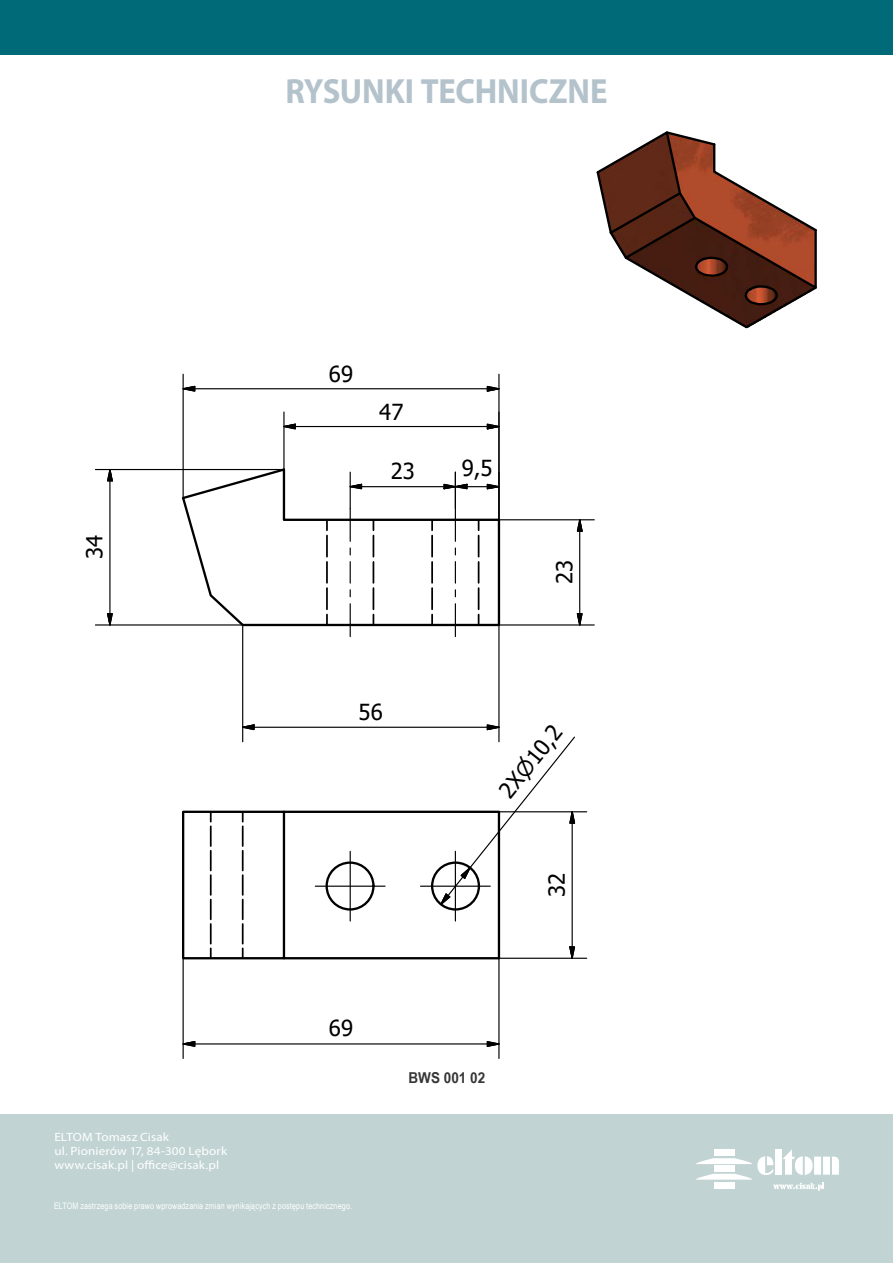
<style>
.page{position:relative;width:893px;height:1263px;background:#fff}
.page>*{position:absolute;margin:0;border:0;box-sizing:border-box;transform-origin:0 0}
.t1{font:700 35.1px "Myriad Pro";letter-spacing:-.005em;color:#b3c2cb;scale:.93 1}
.t2{font:22.05px "Tahoma";color:#000}
.t3{font:700 15px "Arial Narrow";letter-spacing:.005em;color:#373636;scale:1.1 1}
.t4{font:12px/14.4px "Myriad Pro";letter-spacing:.005em;color:#fff;scale:1.1 1}
.t5{font:9px "Arial Narrow";letter-spacing:.02em;color:#fff;scale:.96 1}
</style>
<div class="page">
<div style="left:0;top:1114px;width:893px;height:149px;background:#c1d3d3"></div>
<div style="left:0;top:0;width:893px;height:54px;background:#006a79"></div>
<svg style="left:696px;top:1149px;width:143px;height:42px"></svg>
<svg style="left:180px;top:467px;width:321px;height:160px"></svg>
<svg style="left:326px;top:614px;width:2px;height:11px"></svg>
<hr style="left:326px;top:588px;width:2px;height:21px;background:#000">
<hr style="left:326px;top:562px;width:2px;height:21px;background:#000">
<hr style="left:326px;top:535px;width:2px;height:22px;background:#000">
<svg style="left:326px;top:520px;width:2px;height:10px"></svg>
<svg style="left:373px;top:520px;width:1px;height:105px"></svg>
<svg style="left:431px;top:614px;width:2px;height:11px"></svg>
<hr style="left:431px;top:588px;width:2px;height:21px;background:#000">
<hr style="left:431px;top:562px;width:2px;height:21px;background:#000">
<hr style="left:431px;top:535px;width:2px;height:22px;background:#000">
<svg style="left:431px;top:520px;width:2px;height:10px"></svg>
<svg style="left:478px;top:520px;width:1px;height:105px"></svg>
<div style="left:182px;top:811px;width:103px;height:148px;border:2px solid #000"></div>
<svg style="left:242px;top:948px;width:2px;height:10px"></svg>
<hr style="left:242px;top:924px;width:2px;height:20px;background:#000">
<hr style="left:242px;top:899px;width:2px;height:20px;background:#000">
<hr style="left:242px;top:875px;width:2px;height:20px;background:#000">
<svg style="left:242px;top:851px;width:2px;height:19px"></svg>
<hr style="left:242px;top:826px;width:2px;height:20px;background:#000">
<svg style="left:242px;top:812px;width:2px;height:10px"></svg>
<svg style="left:210px;top:948px;width:2px;height:10px"></svg>
<hr style="left:210px;top:924px;width:2px;height:20px;background:#000">
<hr style="left:210px;top:899px;width:2px;height:20px;background:#000">
<hr style="left:210px;top:875px;width:2px;height:20px;background:#000">
<svg style="left:210px;top:851px;width:2px;height:19px"></svg>
<hr style="left:210px;top:826px;width:2px;height:20px;background:#000">
<svg style="left:210px;top:812px;width:2px;height:10px"></svg>
<svg style="left:596px;top:131px;width:221px;height:198px"></svg>
<svg style="left:350px;top:562px;width:1px;height:21px"></svg>
<svg style="left:350px;top:604px;width:1px;height:33px"></svg>
<svg style="left:350px;top:508px;width:1px;height:33px"></svg>
<svg style="left:455px;top:562px;width:1px;height:21px"></svg>
<svg style="left:455px;top:604px;width:1px;height:33px"></svg>
<svg style="left:455px;top:508px;width:1px;height:33px"></svg>
<svg style="left:486px;top:423px;width:12px;height:7px"></svg>
<svg style="left:285px;top:423px;width:12px;height:7px"></svg>
<hr style="left:295px;top:426px;width:192px;height:1px;background:#000">
<hr style="left:283px;top:412px;width:2px;height:108px;background:#000">
<svg style="left:182px;top:1040px;width:14px;height:8px"></svg>
<svg style="left:486px;top:1041px;width:12px;height:6px"></svg>
<hr style="left:195px;top:1043px;width:292px;height:1px;background:#000">
<hr style="left:498px;top:958px;width:2px;height:100px;background:#000">
<hr style="left:183px;top:958px;width:1px;height:100px;background:#000">
<svg style="left:106px;top:468px;width:8px;height:14px"></svg>
<svg style="left:106px;top:613px;width:8px;height:13px"></svg>
<hr style="left:109px;top:481px;width:2px;height:133px;background:#000">
<hr style="left:95px;top:624px;width:148px;height:1px;background:#000">
<hr style="left:95px;top:469px;width:189px;height:1px;background:#000">
<svg style="left:576px;top:520px;width:7px;height:23px"></svg>
<svg style="left:576px;top:612px;width:7px;height:14px"></svg>
<hr style="left:579px;top:531px;width:1px;height:83px;background:#000">
<hr style="left:499px;top:624px;width:95px;height:1px;background:#000">
<hr style="left:499px;top:519px;width:95px;height:1px;background:#000">
<svg style="left:443px;top:483px;width:58px;height:7px"></svg>
<svg style="left:344px;top:483px;width:19px;height:7px"></svg>
<hr style="left:362px;top:486px;width:82px;height:1px;background:#000">
<hr style="left:455px;top:472px;width:1px;height:36px;background:#000">
<hr style="left:350px;top:472px;width:1px;height:36px;background:#000">
<hr style="left:499px;top:958px;width:88px;height:1px;background:#000">
<hr style="left:499px;top:811px;width:88px;height:1px;background:#000">
<svg style="left:243px;top:723px;width:12px;height:8px"></svg>
<hr style="left:254px;top:727px;width:233px;height:1px;background:#000">
<hr style="left:242px;top:625px;width:1px;height:117px;background:#000">
<hr style="left:498px;top:625px;width:2px;height:117px;background:#000">
<svg style="left:486px;top:385px;width:12px;height:7px"></svg>
<svg style="left:182px;top:385px;width:14px;height:7px"></svg>
<hr style="left:195px;top:388px;width:292px;height:1px;background:#000">
<hr style="left:183px;top:374px;width:1px;height:124px;background:#000">
<hr style="left:498px;top:374px;width:2px;height:146px;background:#000">
<svg style="left:282px;top:723px;width:294px;height:241px"></svg>
<h1 class="t1" style="left:285px;top:68px;width:348px">RYSUNKI TECHNICZNE</h1>
<h2 class="t2" style="left:80px;top:559px;width:25px;rotate:-90deg">34</h2>
<h2 class="t2" style="left:329px;top:359px;width:26px">69</h2>
<h2 class="t2" style="left:379px;top:397px;width:26px">47</h2>
<h2 class="t2" style="left:391px;top:456px;width:25px">23</h2>
<h2 class="t2" style="left:462px;top:453px;width:32px">9,5</h2>
<h2 class="t2" style="left:550px;top:584px;width:25px;rotate:-90deg">23</h2>
<h2 class="t2" style="left:359px;top:697px;width:26px">56</h2>
<h2 class="t2" style="left:519px;top:752px;width:44px;rotate:-51deg">10,2</h2>
<h2 class="t2" style="left:542px;top:897px;width:25px;rotate:-90deg">32</h2>
<h3 class="t4" style="left:54px;top:1129px;width:159px">ELTOM Tomasz Cisak<br>ul. Pionierów 17, 84-300 Lębork www.cisak.pl | office@cisak.pl</h3>
<h2 class="t2" style="left:329px;top:1013px;width:26px">69</h2>
<p class="t5" style="left:54px;top:1199px;width:312px">ELTOM zastrzega sobie prawo wprowadzania zmian wynikających z postępu technicznego.</p>
<h3 class="t3" style="left:408px;top:1066px;width:71px">BWS 001 02</h3>
</div>
